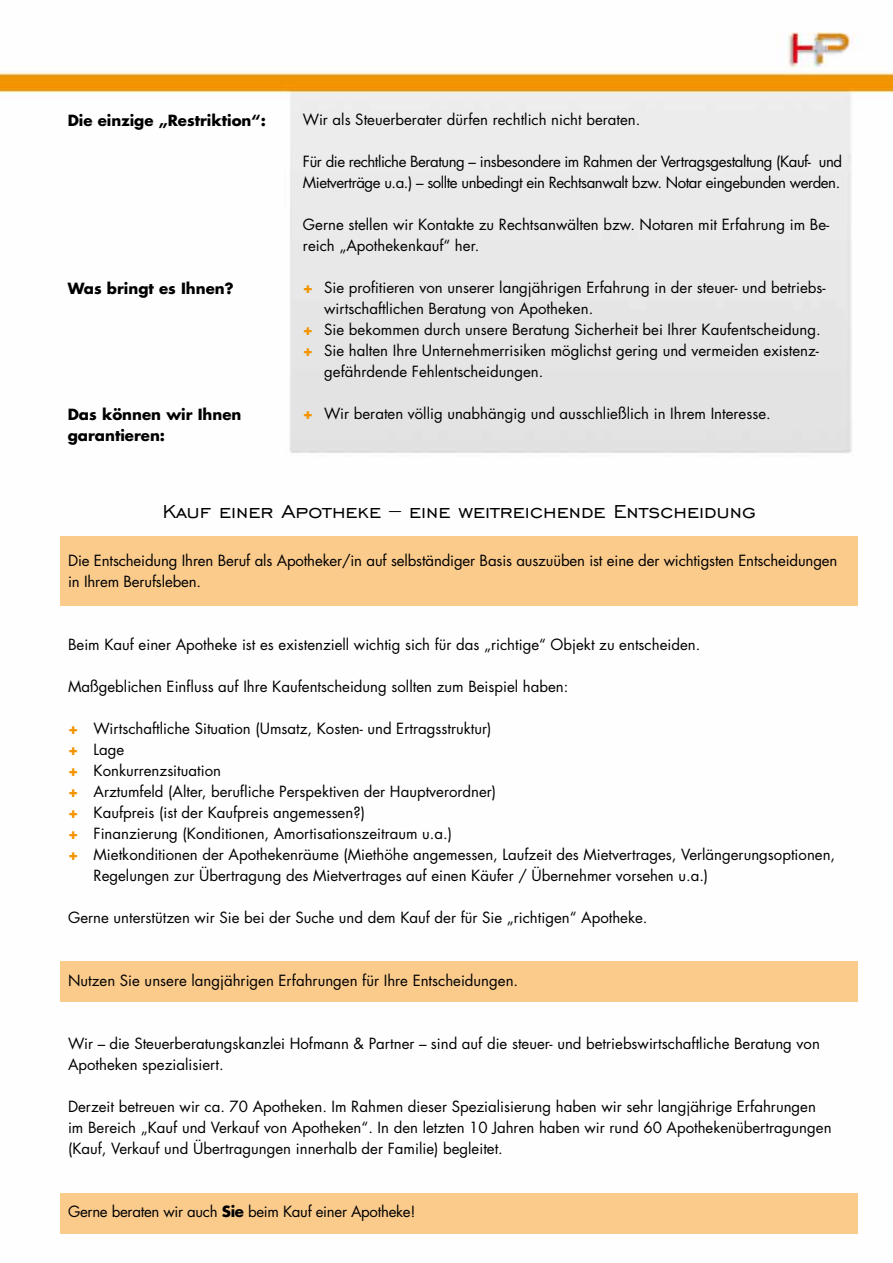
<style>
.page{position:relative;width:893px;height:1263px;background:#fff}
.page>*{position:absolute;margin:0;border:0;box-sizing:border-box;transform-origin:0 0}
.t1{font:24px "Engravers Gothic BT";color:#000}
.t2{font:15px/21px "Futura";color:#000}
.t3{font:15px/21px "Futura";letter-spacing:-.03em;color:#000}
.t4{font:700 15px/21px "Futura";color:#000}
.t5{font:15px "Futura";letter-spacing:-.02em;color:#000}
.s1{font-weight:700;color:#f39400}
.s2{font-weight:700}
</style>
<div class="page">
<img style="left:0;top:31px;width:893px;height:1203px">
<div style="left:60px;top:537px;width:798px;height:69px;background:#fbcb8c"></div>
<div style="left:60px;top:961px;width:798px;height:40px;background:#fbcb8c"></div>
<div style="left:60px;top:1193px;width:798px;height:40px;background:#fbcb8c"></div>
<p class="t4" style="left:68px;top:109px;width:200px">Die einzige „Restriktion“:</p>
<p class="t4" style="left:68px;top:277px;width:168px">Was bringt es Ihnen?</p>
<p class="t4" style="left:68px;top:403px;width:175px">Das können wir Ihnen garantieren:</p>
<p class="t2" style="left:303px;top:110px;width:339px">Wir als Steuerberater dürfen rechtlich nicht beraten.</p>
<p class="t3" style="left:303px;top:152px;width:541px">Für die rechtliche Beratung – insbesondere im Rahmen der Vertragsgestaltung (Kauf- und<br>Mietverträge u.a.) – sollte unbedingt ein Rechtsanwalt bzw. Notar eingebunden werden.</p>
<p class="t2" style="left:303px;top:215px;width:528px">Gerne stellen wir Kontakte zu Rechtsanwälten bzw. Notaren mit Erfahrung im Be&shy;reich „Apothekenkauf“ her.</p>
<p class="t2" style="left:303px;top:278px;width:524px"><span class="s1">+</span> Sie profitieren von unserer langjährigen Erfahrung in der steuer- und betriebs-</p>
<p class="t2" style="left:324px;top:299px;width:271px">wirtschaftlichen Beratung von Apotheken.</p>
<p class="t2" style="left:303px;top:320px;width:519px"><span class="s1">+</span> Sie bekommen durch unsere Beratung Sicherheit bei Ihrer Kaufentscheidung.</p>
<p class="t2" style="left:303px;top:341px;width:518px"><span class="s1">+</span> Sie halten Ihre Unternehmerrisiken möglichst gering und vermeiden existenz-</p>
<p class="t2" style="left:324px;top:362px;width:221px">gefährdende Fehlentscheidungen.</p>
<p class="t2" style="left:303px;top:404px;width:469px"><span class="s1">+</span> Wir beraten völlig unabhängig und ausschließlich in Ihrem Interesse.</p>
<h1 class="t1" style="left:163px;top:498px;width:595px">Kauf einer Apotheke – eine weitreichende Entscheidung</h1>
<p class="t2" style="left:68px;top:550px;width:771px">Die Entscheidung Ihren Beruf als Apotheker/in auf selbständiger Basis auszuüben ist eine der wichtigsten Entscheidungen in Ihrem Berufsleben.</p>
<p class="t2" style="left:68px;top:634px;width:634px">Beim Kauf einer Apotheke ist es existenziell wichtig sich für das „richtige“ Objekt zu entscheiden.</p>
<p class="t2" style="left:68px;top:676px;width:502px">Maßgeblichen Einfluss auf Ihre Kaufentscheidung sollten zum Beispiel haben:</p>
<p class="t2" style="left:68px;top:718px;width:425px"><span class="s1">+</span> Wirtschaftliche Situation (Umsatz, Kosten- und Ertragsstruktur)</p>
<p class="t2" style="left:68px;top:739px;width:58px"><span class="s1">+</span> Lage</p>
<p class="t2" style="left:68px;top:760px;width:155px"><span class="s1">+</span> Konkurrenzsituation</p>
<p class="t2" style="left:68px;top:781px;width:430px"><span class="s1">+</span> Arztumfeld (Alter, berufliche Perspektiven der Hauptverordner)</p>
<p class="t2" style="left:68px;top:802px;width:298px"><span class="s1">+</span> Kaufpreis (ist der Kaufpreis angemessen?)</p>
<p class="t2" style="left:68px;top:823px;width:386px"><span class="s1">+</span> Finanzierung (Konditionen, Amortisationszeitraum u.a.)</p>
<p class="t2" style="left:68px;top:844px;width:769px"><span class="s1">+</span> Mietkonditionen der Apothekenräume (Miethöhe angemessen, Laufzeit des Mietvertrages, Verlängerungsoptionen,</p>
<p class="t2" style="left:94px;top:865px;width:616px">Regelungen zur Übertragung des Mietvertrages auf einen Käufer / Übernehmer vorsehen u.a.)</p>
<p class="t2" style="left:68px;top:907px;width:581px">Gerne unterstützen wir Sie bei der Suche und dem Kauf der für Sie „richtigen“ Apotheke.</p>
<p class="t2" style="left:68px;top:970px;width:452px">Nutzen Sie unsere langjährigen Erfahrungen für Ihre Entscheidungen.</p>
<p class="t2" style="left:68px;top:1033px;width:753px">Wir – die Steuerberatungskanzlei Hofmann &amp; Partner – sind auf die steuer- und betriebswirtschaftliche Beratung von<br>Apotheken spezialisiert.</p>
<p class="t2" style="left:68px;top:1096px;width:765px">Derzeit betreuen wir ca. 70 Apotheken. Im Rahmen dieser Spezialisierung haben wir sehr langjährige Erfahrungen im Bereich „Kauf und Verkauf von Apotheken“. In den letzten 10 Jahren haben wir rund 60 Apothekenübertragungen (Kauf, Verkauf und Übertragungen innerhalb der Familie) begleitet.</p>
<p class="t5" style="left:68px;top:1202px;width:349px">Gerne beraten wir auch <span class="s2">Sie</span> beim Kauf einer Apotheke!</p>
</div>
